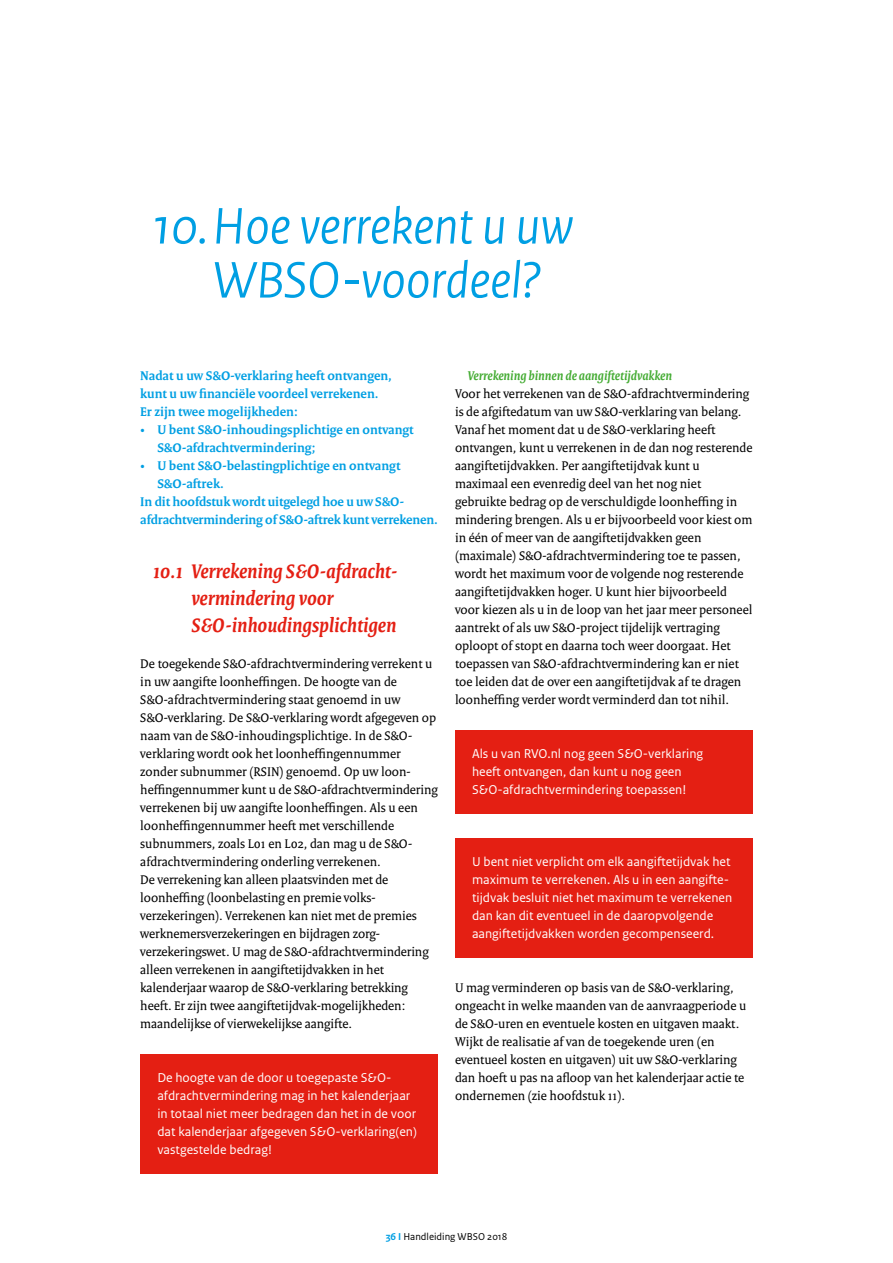
<style>
.page{position:relative;width:893px;height:1263px;background:#fff}
.page>*{position:absolute;margin:0;border:0;box-sizing:border-box;transform-origin:0 0}
.t1{font:italic 54px/54px "Rijksoverheid Sans Heading";color:#009fe3;text-align:center}
.t2{font:italic 700 21px/27px "Rijksoverheid Serif";color:#e41f13}
.t3{font:13.5px/18px "Rijksoverheid Serif";color:#000}
.t4{font:13.5px/18px "Rijksoverheid Sans Text";color:#fff}
.t5{font:700 13.5px/18px "Rijksoverheid Serif";color:#009fe3}
.t6{font:italic 700 13.5px "Rijksoverheid Serif";color:#45ac34}
.t7{font:10.5px "Rijksoverheid Sans Text";color:#000}
.s1{font-family:"Rijksoverheid Sans Text"}
.s2{font-weight:700;color:#009fe3}
</style>
<div class="page">
<div style="left:140px;top:1054px;width:298px;height:119px;background:#e41f13"></div>
<div style="left:455px;top:730px;width:298px;height:83px;background:#e41f13"></div>
<div style="left:455px;top:838px;width:298px;height:119px;background:#e41f13"></div>
<h1 class="t1" style="left:153px;top:200px;width:421px"><span class="s1">1</span>0.Hoe verrekent u uw<br>WBSO-voordeel?</h1>
<p class="t5" style="left:140px;top:366px;width:253px">Nadat u uw S&amp;O-verklaring heeft ontvangen, kunt u uw financiële voordeel verrekenen.<br>Er zijn twee mogelijkheden:</p>
<p class="t5" style="left:157px;top:420px;width:258px;text-indent:-17px">• U bent S&amp;O-inhoudingsplichtige en ontvangt<br>S&amp;O-afdrachtvermindering;</p>
<p class="t5" style="left:140px;top:456px;width:262px">• U bent S&amp;O-belastingplichtige en ontvangt</p>
<p class="t5" style="left:157px;top:474px;width:68px">S&amp;O-aftrek.</p>
<p class="t5" style="left:140px;top:492px;width:265px">In dit hoofdstuk wordt uitgelegd hoe u uw S&amp;O-</p>
<p class="t5" style="left:140px;top:510px;width:299px">afdrachtvermindering of S&amp;O-aftrek kunt verrekenen.</p>
<h2 class="t2" style="left:191px;top:557px;width:207px;text-indent:-38px">10.1 Verrekening S&amp;O-afdracht&shy;vermindering voor<br>S&amp;O-inhoudingsplichtigen</h2>
<p class="t3" style="left:140px;top:654px;width:299px">De toegekende S&amp;O-afdrachtvermindering verrekent u in uw aangifte loonheffingen. De hoogte van de S&amp;O-afdrachtvermindering staat genoemd in uw S&amp;O-verklaring. De S&amp;O-verklaring wordt afgegeven op naam van de S&amp;O-inhoudingsplichtige. In de S&amp;O&shy;verklaring wordt ook het loonheffingennummer zonder subnummer (RSIN) genoemd. Op uw loon&shy;heffingennummer kunt u de S&amp;O-afdrachtvermindering verrekenen bij uw aangifte loonheffingen. Als u een loonheffingennummer heeft met verschillende subnummers, zoals L01 en L02, dan mag u de S&amp;O&shy;afdrachtvermindering onderling verrekenen.<br>De verrekening kan alleen plaatsvinden met de loonheffing (loonbelasting en premie volks&shy;verzekeringen). Verrekenen kan niet met de premies werknemersverzekeringen en bijdragen zorg&shy;verzekeringswet. U mag de S&amp;O-afdrachtvermindering alleen verrekenen in aangiftetijdvakken in het kalenderjaar waarop de S&amp;O-verklaring betrekking heeft. Er zijn twee aangiftetijdvak-mogelijkheden: maandelijkse of vierwekelijkse aangifte.</p>
<p class="t4" style="left:157px;top:1069px;width:261px">De hoogte van de door u toegepaste S&amp;O&shy;afdrachtvermindering mag in het kalenderjaar in totaal niet meer bedragen dan het in de voor dat kalenderjaar afgegeven S&amp;O-verklaring(en) vastgestelde bedrag!</p>
<p class="t6" style="left:468px;top:367px;width:206px">Verrekening binnen de aangiftetijdvakken</p>
<p class="t3" style="left:455px;top:384px;width:299px">Voor het verrekenen van de S&amp;O-afdrachtvermindering is de afgiftedatum van uw S&amp;O-verklaring van belang.<br>Vanaf het moment dat u de S&amp;O-verklaring heeft ontvangen, kunt u verrekenen in de dan nog resterende aangiftetijdvakken. Per aangiftetijdvak kunt u maximaal een evenredig deel van het nog niet gebruikte bedrag op de verschuldigde loonheffing in mindering brengen. Als u er bijvoorbeeld voor kiest om in één of meer van de aangiftetijdvakken geen (maximale) S&amp;O-afdrachtvermindering toe te passen, wordt het maximum voor de volgende nog resterende aangiftetijdvakken hoger. U kunt hier bijvoorbeeld voor kiezen als u in de loop van het jaar meer personeel aantrekt of als uw S&amp;O-project tijdelijk vertraging oploopt of stopt en daarna toch weer doorgaat. Het toepassen van S&amp;O-afdrachtvermindering kan er niet toe leiden dat de over een aangiftetijdvak af te dragen loonheffing verder wordt verminderd dan tot nihil.</p>
<p class="t4" style="left:472px;top:745px;width:233px">Als u van RVO.nl nog geen S&amp;O-verklaring heeft ontvangen, dan kunt u nog geen<br>S&amp;O-afdrachtvermindering toepassen!</p>
<p class="t4" style="left:472px;top:853px;width:262px">U bent niet verplicht om elk aangiftetijdvak het maximum te verrekenen. Als u in een aangifte&shy;tijdvak besluit niet het maximum te verrekenen dan kan dit eventueel in de daaropvolgende aangiftetijdvakken worden gecompenseerd.</p>
<p class="t3" style="left:455px;top:978px;width:293px">U mag verminderen op basis van de S&amp;O-verklaring, ongeacht in welke maanden van de aanvraagperiode u de S&amp;O-uren en eventuele kosten en uitgaven maakt.<br>Wijkt de realisatie af van de toegekende uren (en eventueel kosten en uitgaven) uit uw S&amp;O-verklaring dan hoeft u pas na afloop van het kalenderjaar actie te ondernemen (zie hoofdstuk 11).</p>
<p class="t7" style="left:386px;top:1231px;width:123px"><span class="s2">36 I</span> Handleiding WBSO 2018</p>
</div>
